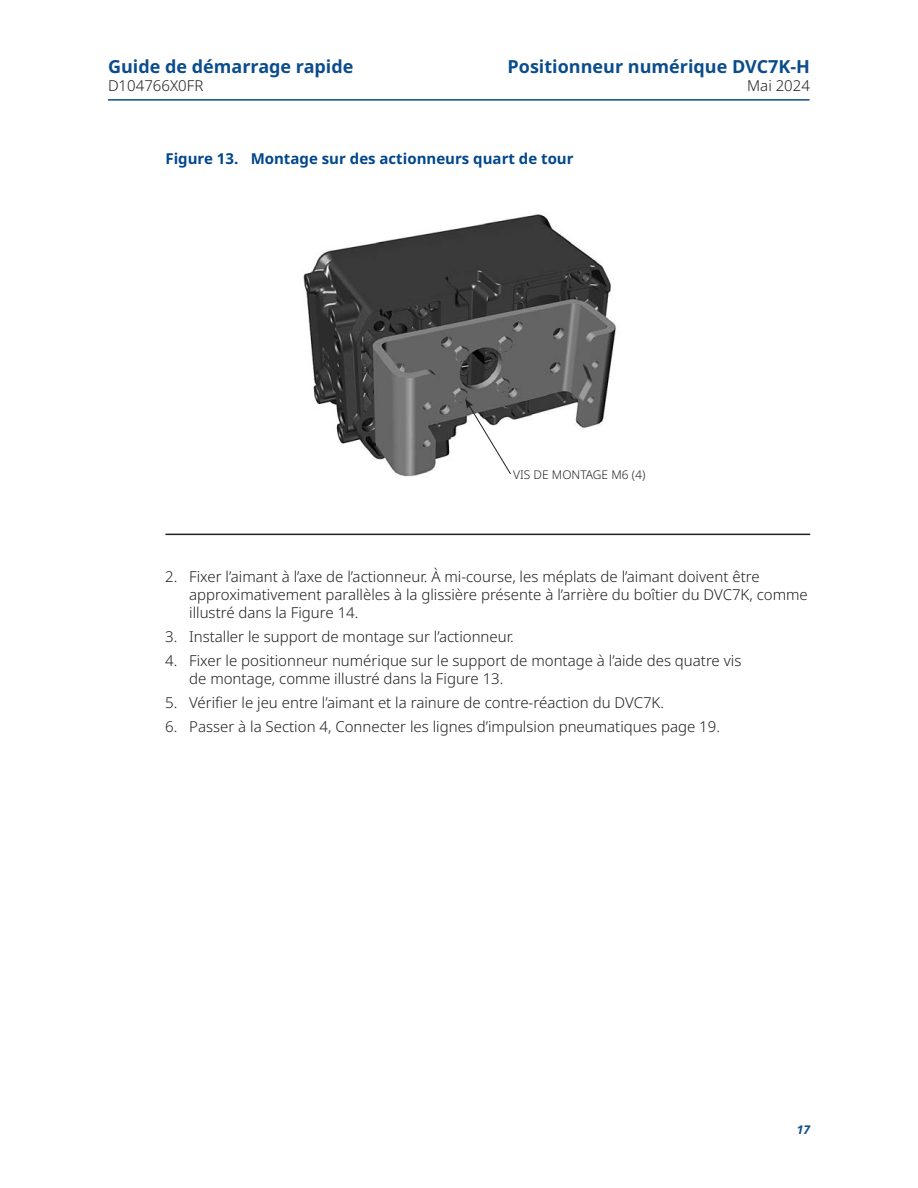
<style>
.page{position:relative;width:918px;height:1188px;background:#fff}
.page>*{position:absolute;margin:0;border:0;box-sizing:border-box;transform-origin:0 0}
._07_MP_Manual_document_type_right_aligned{font:700 18px "Noto Sans";color:#0b4c8c}
._07_MP_Manual_document_type_left_aligned{font:700 18px "Noto Sans";color:#0b4c8c}
._07_MP_Date_left_aligned{font:300 15px/18px "Noto Sans";color:#231f20}
.t1{font:700 15px "Noto Sans";color:#01478d}
._07_MP_Date_right_aligned{font:300 15px "Noto Sans";color:#231f20}
._03_Figure_call_outs{font:300 12px "Noto Sans";color:#231f20}
.t2{font:italic 700 12px "Noto Sans";color:#0b4c8c}
</style>
<div class="page">
<hr style="left:108px;top:99px;width:702px;height:2px;background:#0b4c8c">
<hr style="left:165px;top:534px;width:645px;height:1px;background:#231f20">
<img style="left:303px;top:214px;width:313px;height:263px">
<svg style="left:465px;top:399px;width:47px;height:76px"></svg>
<p class="_07_MP_Manual_document_type_left_aligned" style="left:108px;top:56px;width:247px">Guide de démarrage rapide</p>
<p class="_07_MP_Date_left_aligned" style="left:108px;top:77px;width:97px">D104766X0FR</p>
<p class="_07_MP_Manual_document_type_right_aligned" style="left:508px;top:56px;width:304px">Positionneur numérique DVC7K-H</p>
<p class="_07_MP_Date_right_aligned" style="left:747px;top:77px;width:64px">Mai 2024</p>
<p class="t1" style="left:165px;top:150px;width:410px">Figure 13. Montage sur des actionneurs quart de tour</p>
<p class="_03_Figure_call_outs" style="left:513px;top:467px;width:134px">VIS DE MONTAGE M6 (4)</p>
<p class="_07_MP_Date_left_aligned" style="left:189px;top:568px;width:620px;text-indent:-24px">2. Fixer l’aimant à l’axe de l’actionneur. À mi-course, les méplats de l’aimant doivent être approximativement parallèles à la glissière présente à l’arrière du boîtier du DVC7K, comme illustré dans la Figure 14.</p>
<p class="_07_MP_Date_left_aligned" style="left:165px;top:628px;width:350px">3. Installer le support de montage sur l’actionneur.</p>
<p class="_07_MP_Date_left_aligned" style="left:189px;top:652px;width:554px;text-indent:-24px">4. Fixer le positionneur numérique sur le support de montage à l’aide des quatre vis de montage, comme illustré dans la Figure 13.</p>
<p class="_07_MP_Date_left_aligned" style="left:165px;top:694px;width:500px">5. Vérifier le jeu entre l’aimant et la rainure de contre-réaction du DVC7K.</p>
<p class="_07_MP_Date_left_aligned" style="left:165px;top:718px;width:556px">6. Passer à la Section 4, Connecter les lignes d’impulsion pneumatiques page 19.</p>
<p class="t2" style="left:797px;top:1121px;width:15px">17</p>
</div>
